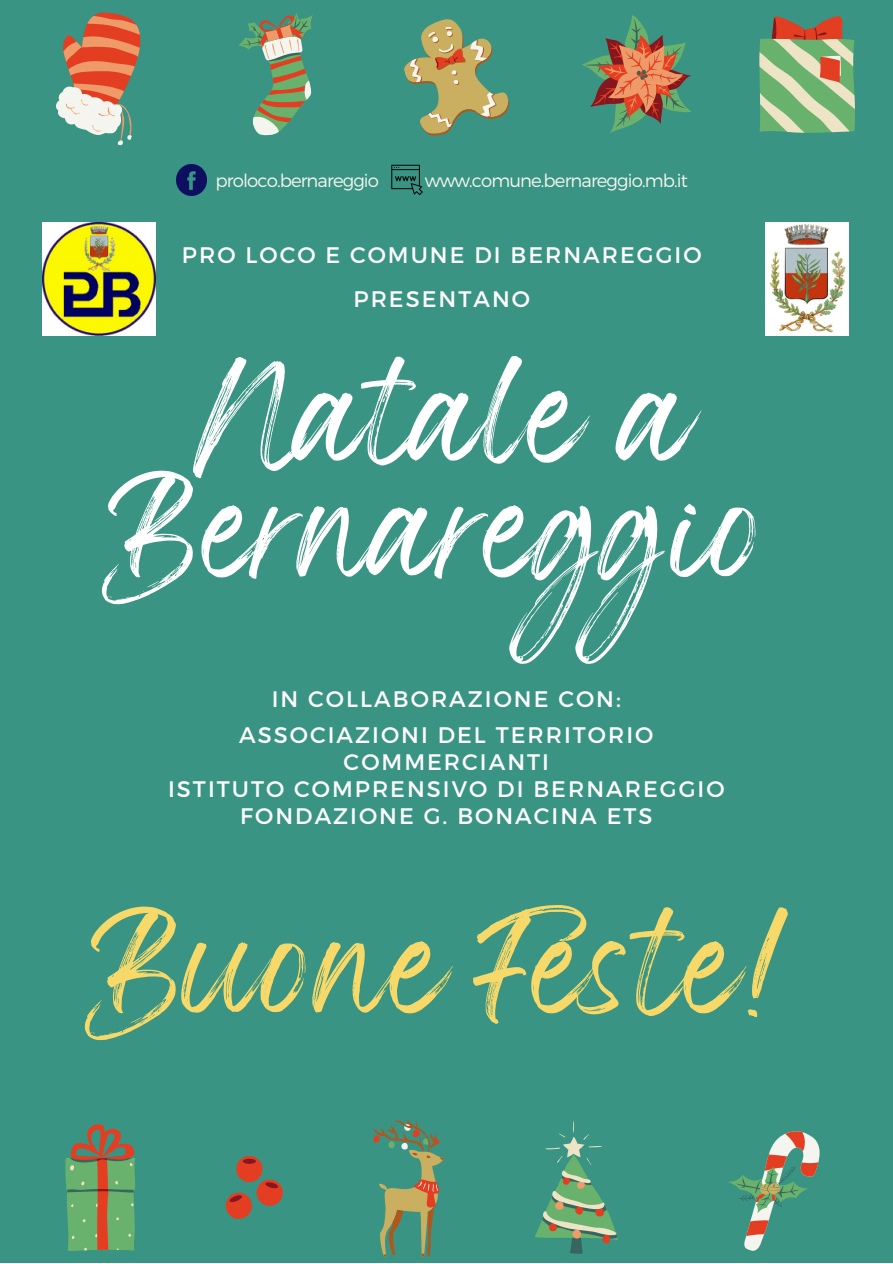
<style>
.page{position:relative;width:893px;height:1264px;background:#fff}
.page>*{position:absolute;margin:0;border:0;box-sizing:border-box;transform-origin:0 0}
.t1{font:82.5px/114.6px "Wonderful Branding";color:#fff;text-align:center}
.t2{font:82.5px "Wonderful Branding";color:#f7d96a}
.t3{font:22.5px/27px "Montserrat";letter-spacing:.09em;color:#fff;text-align:center}
.t4{font:300 18px "Montserrat";letter-spacing:-.05em;color:#f5f5ef}
</style>
<div class="page">
<div style="left:0;top:0;width:892px;height:1262px;background:#3a9483"></div>
<svg style="left:404px;top:19px;width:105px;height:117px"></svg>
<svg style="left:759px;top:16px;width:96px;height:117px;background:#99ab7d"></svg>
<svg style="left:582px;top:15px;width:109px;height:118px"></svg>
<svg style="left:56px;top:12px;width:85px;height:134px"></svg>
<svg style="left:239px;top:13px;width:74px;height:123px"></svg>
<svg style="left:535px;top:1121px;width:82px;height:132px"></svg>
<svg style="left:65px;top:1124px;width:70px;height:126px"></svg>
<svg style="left:373px;top:1119px;width:71px;height:137px"></svg>
<svg style="left:729px;top:1131px;width:91px;height:120px"></svg>
<svg style="left:226px;top:1155px;width:57px;height:63px"></svg>
<img style="left:765px;top:223px;width:83px;height:112px">
<img style="left:43px;top:223px;width:112px;height:112px">
<img style="left:176px;top:165px;width:30px;height:30px">
<svg style="left:391px;top:165px;width:32px;height:30px"></svg>
<p class="t4" style="left:215px;top:168px;width:165px">proloco.bernareggio</p>
<p class="t4" style="left:425px;top:168px;width:264px">www.comune.bernareggio.mb.it</p>
<p class="t3" style="left:182px;top:232px;width:521px;line-height:43.8px">PRO LOCO E COMUNE DI BERNAREGGIO<br>PRESENTANO</p>
<h1 class="t1" style="left:121px;top:385px;width:651px">Natale a<br>Bernareggio</h1>
<p class="t3" style="left:239px;top:680px;width:416px;line-height:36px">IN COLLABORAZIONE CON:<br>ASSOCIAZIONI DEL TERRITORIO</p>
<p class="t3" style="left:168px;top:747px;width:558px">COMMERCIANTI<br>ISTITUTO COMPRENSIVO DI BERNAREGGIO<br>FONDAZIONE G. BONACINA ETS</p>
<h1 class="t2" style="left:104px;top:945px;width:685px">Buone Feste!</h1>
</div>
